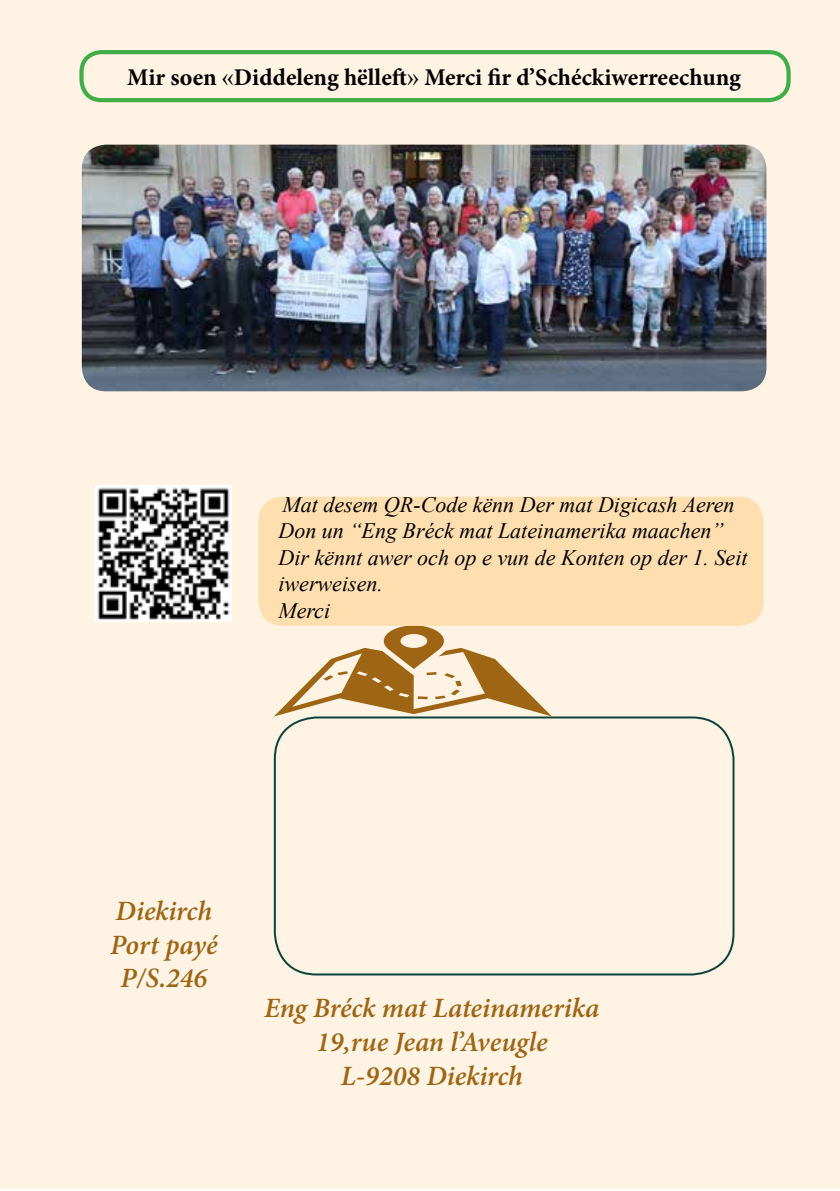
<style>
.page{position:relative;width:840px;height:1191px;background:#fff}
.page>*{position:absolute;margin:0;border:0;box-sizing:border-box;transform-origin:0 0}
.t1{font:italic 600 28px/33.6px "Minion Pro";letter-spacing:-.005em;color:#9e6614;text-align:center}
.t2{font:700 24px "Minion Pro";color:#000}
.t3{font:italic 22px/26.4px "Times New Roman";color:#000}
.s1{font-family:"Times New Roman";font-weight:400}
</style>
<div class="page">
<div style="left:0;top:0;width:839px;height:1189px;background:#fff3e4"></div>
<svg style="left:274px;top:625px;width:277px;height:91px"></svg>
<div style="left:274px;top:716px;width:460px;height:259px;border:2px solid #0c433c;border-radius:42px"></div>
<img style="left:96px;top:485px;width:136px;height:136px">
<div style="left:258px;top:497px;width:505px;height:129px;background:#ffdeb0;border-radius:24px"></div>
<img style="left:82px;top:145px;width:684px;height:246px">
<div style="left:79px;top:50px;width:711px;height:52px;border:4px solid #41ad49;border-radius:20px"></div>
<p class="t2" style="left:127px;top:60px;width:615px">Mir soen <span class="s1">«</span>Diddeleng hëlleft<span class="s1">»</span> Merci fir d’Schéckiwerreechung</p>
<p class="t3" style="left:278px;top:491px;width:470px">Mat desem QR-Code kënn Der mat Digicash Aeren<br>Don un “Eng Bréck mat Lateinamerika maachen”<br>Dir kënnt awer och op e vun de Konten op der 1. Seit iwerweisen.<br>Merci</p>
<p class="t1" style="left:110px;top:894px;width:109px">Diekirch<br>Port payé<br>P/S.246</p>
<p class="t1" style="left:264px;top:991px;width:336px">Eng Bréck mat Lateinamerika<br>19,rue Jean l’Aveugle<br>L-9208 Diekirch</p>
</div>
